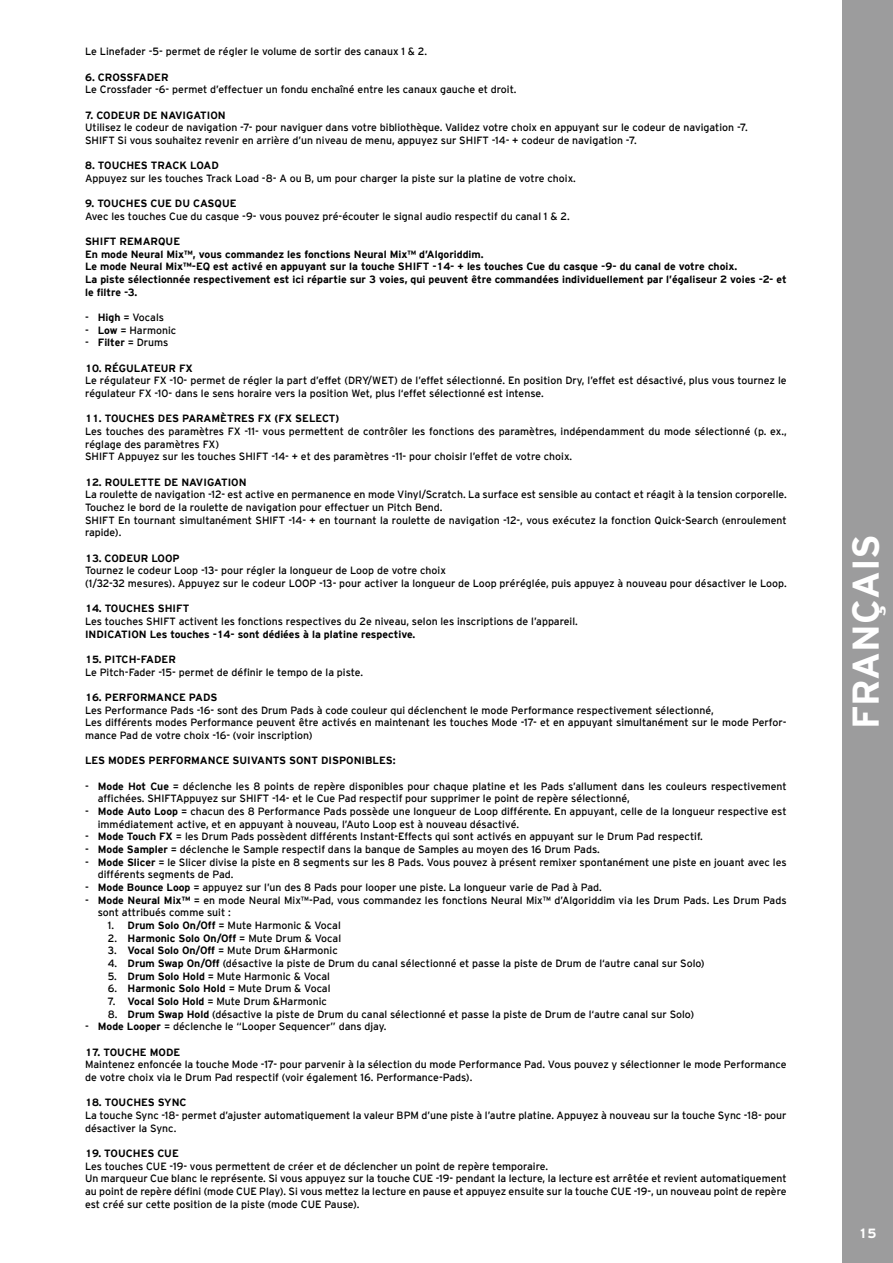
<style>
.page{position:relative;width:893px;height:1263px;background:#fff}
.page>*{position:absolute;margin:0;border:0;box-sizing:border-box;transform-origin:0 0}
.t1{font:700 37.2px "Interstate";color:#fff}
.t2{font:700 13.5px "Interstate";color:#fff}
.t3{font:10.5px/12.6px "Interstate";color:#000}
.t4{font:700 10.5px/12.6px "Interstate";color:#000}
.s1{font-weight:700}
.s2{font-weight:400}
</style>
<div class="page">
<div style="left:842px;top:0;width:51px;height:1263px;background:#9c9c9d"></div>
<p class="t3" style="left:85px;top:45px;width:344px">Le Linefader -5- permet de régler le volume de sortir des canaux 1 &amp; 2.</p>
<p class="t4" style="left:85px;top:70px;width:85px">6. CROSSFADER</p>
<p class="t3" style="left:85px;top:83px;width:433px">Le Crossfader -6- permet d’effectuer un fondu enchaîné entre les canaux gauche et droit.</p>
<p class="t4" style="left:85px;top:108px;width:142px">7. CODEUR DE NAVIGATION</p>
<p class="t3" style="left:85px;top:121px;width:664px">Utilisez le codeur de navigation -7- pour naviguer dans votre bibliothèque. Validez votre choix en appuyant sur le codeur de navigation -7.<br>SHIFT Si vous souhaitez revenir en arrière d’un niveau de menu, appuyez sur SHIFT -14- + codeur de navigation -7.</p>
<p class="t4" style="left:85px;top:159px;width:135px">8. TOUCHES TRACK LOAD</p>
<p class="t3" style="left:85px;top:172px;width:492px">Appuyez sur les touches Track Load -8- A ou B, um pour charger la piste sur la platine de votre choix.</p>
<p class="t4" style="left:85px;top:197px;width:153px">9. TOUCHES CUE DU CASQUE</p>
<p class="t3" style="left:85px;top:210px;width:486px">Avec les touches Cue du casque -9- vous pouvez pré-écouter le signal audio respectif du canal 1 &amp; 2.</p>
<p class="t4" style="left:85px;top:235px;width:703px">SHIFT REMARQUE<br>En mode Neural Mix™, vous commandez les fonctions Neural Mix™ d’Algoriddim.<br>Le mode Neural Mix™-EQ est activé en appuyant sur la touche SHIFT -14- + les touches Cue du casque -9- du canal de votre choix.<br>La piste sélectionnée respectivement est ici répartie sur 3 voies, qui peuvent être commandées individuellement par l’égaliseur 2 voies -2- et le filtre -3.</p>
<p class="t3" style="left:85px;top:311px;width:81px">- <span class="s1">High</span> = Vocals</p>
<p class="t3" style="left:85px;top:324px;width:93px">- <span class="s1">Low</span> = Harmonic</p>
<p class="t3" style="left:85px;top:336px;width:85px">- <span class="s1">Filter</span> = Drums</p>
<p class="t4" style="left:85px;top:362px;width:109px">10. RÉGULATEUR FX</p>
<p class="t3" style="left:85px;top:374px;width:703px">Le régulateur FX -10- permet de régler la part d’effet (DRY/WET) de l’effet sélectionné. En position Dry, l’effet est désactivé, plus vous tournez le régulateur FX -10- dans le sens horaire vers la position Wet, plus l‘effet sélectionné est intense.</p>
<p class="t4" style="left:85px;top:412px;width:256px">11. TOUCHES DES PARAMÈTRES FX (FX SELECT)</p>
<p class="t3" style="left:85px;top:425px;width:703px">Les touches des paramètres FX -11- vous permettent de contrôler les fonctions des paramètres, indépendamment du mode sélectionné (p. ex., réglage des paramètres FX)<br>SHIFT Appuyez sur les touches SHIFT -14- + et des paramètres -11- pour choisir l’effet de votre choix.</p>
<p class="t4" style="left:85px;top:476px;width:163px">12. ROULETTE DE NAVIGATION</p>
<p class="t3" style="left:85px;top:488px;width:703px">La roulette de navigation -12- est active en permanence en mode Vinyl/Scratch. La surface est sensible au contact et réagit à la tension corporelle.<br>Touchez le bord de la roulette de navigation pour effectuer un Pitch Bend.<br>SHIFT En tournant simultanément SHIFT -14- + en tournant la roulette de navigation -12-, vous exécutez la fonction Quick-Search (enroulement rapide).</p>
<p class="t4" style="left:85px;top:552px;width:96px">13. CODEUR LOOP</p>
<p class="t3" style="left:85px;top:564px;width:703px">Tournez le codeur Loop -13- pour régler la longueur de Loop de votre choix<br>(1/32-32 mesures). Appuyez sur le codeur LOOP -13- pour activer la longueur de Loop préréglée, puis appuyez à nouveau pour désactiver le Loop.</p>
<p class="t4" style="left:85px;top:602px;width:106px">14. TOUCHES SHIFT</p>
<p class="t3" style="left:85px;top:615px;width:494px">Les touches SHIFT activent les fonctions respectives du 2e niveau, selon les inscriptions de l’appareil.</p>
<p class="t4" style="left:85px;top:628px;width:332px">INDICATION Les touches -14- sont dédiées à la platine respective.</p>
<p class="t4" style="left:85px;top:653px;width:92px">15. PITCH-FADER</p>
<p class="t3" style="left:85px;top:666px;width:280px">Le Pitch-Fader -15- permet de définir le tempo de la piste.</p>
<p class="t4" style="left:85px;top:691px;width:134px">16. PERFORMANCE PADS</p>
<p class="t3" style="left:85px;top:704px;width:703px">Les Performance Pads -16- sont des Drum Pads à code couleur qui déclenchent le mode Performance respectivement sélectionné,<br>Les différents modes Performance peuvent être activés en maintenant les touches Mode -17- et en appuyant simultanément sur le mode Perfor&shy;mance Pad de votre choix -16- (voir inscription)</p>
<p class="t4" style="left:85px;top:754px;width:312px">LES MODES PERFORMANCE SUIVANTS SONT DISPONIBLES:</p>
<p class="t3" style="left:98px;top:780px;width:690px;text-indent:-13px">- <span class="s1">Mode Hot Cue</span> = déclenche les 8 points de repère disponibles pour chaque platine et les Pads s’allument dans les couleurs respectivement affichées. SHIFTAppuyez sur SHIFT -14- et le Cue Pad respectif pour supprimer le point de repère sélectionné,</p>
<p class="t3" style="left:98px;top:805px;width:690px;text-indent:-13px">- <span class="s1">Mode Auto Loop</span> = chacun des 8 Performance Pads possède une longueur de Loop différente. En appuyant, celle de la longueur respective est immédiatement active, et en appuyant à nouveau, l’Auto Loop est à nouveau désactivé.</p>
<p class="t3" style="left:85px;top:830px;width:619px">- <span class="s1">Mode Touch FX</span> = les Drum Pads possèdent différents Instant-Effects qui sont activés en appuyant sur le Drum Pad respectif.</p>
<p class="t3" style="left:85px;top:843px;width:516px">- <span class="s1">Mode Sampler</span> = déclenche le Sample respectif dans la banque de Samples au moyen des 16 Drum Pads.</p>
<p class="t3" style="left:98px;top:856px;width:690px;text-indent:-13px">- <span class="s1">Mode Slicer</span> = le Slicer divise la piste en 8 segments sur les 8 Pads. Vous pouvez à présent remixer spontanément une piste en jouant avec les différents segments de Pad.</p>
<p class="t3" style="left:85px;top:881px;width:518px">- <span class="s1">Mode Bounce Loop</span> = appuyez sur l’un des 8 Pads pour looper une piste. La longueur varie de Pad à Pad.</p>
<p class="t3" style="left:98px;top:894px;width:690px;text-indent:-13px">- <span class="s1">Mode Neural Mix™</span> = en mode Neural Mix™-Pad, vous commandez les fonctions Neural Mix™ d’Algoriddim via les Drum Pads. Les Drum Pads sont attribués comme suit :</p>
<p class="t3" style="left:108px;top:919px;width:235px">1. <span class="s1">Drum Solo On/Off</span> = Mute Harmonic &amp; Vocal</p>
<p class="t4" style="left:108px;top:932px;width:235px"><span class="s2">2.</span> Harmonic Solo On/Off <span class="s2">= Mute Drum &amp; Vocal</span></p>
<p class="t3" style="left:108px;top:944px;width:232px">3. <span class="s1">Vocal Solo On/Off</span> = Mute Drum &amp;Harmonic</p>
<p class="t3" style="left:108px;top:957px;width:598px">4. <span class="s1">Drum Swap On/Off</span> (désactive la piste de Drum du canal sélectionné et passe la piste de Drum de l‘autre canal sur Solo)</p>
<p class="t3" style="left:108px;top:970px;width:224px">5. <span class="s1">Drum Solo Hold</span> = Mute Harmonic &amp; Vocal</p>
<p class="t3" style="left:108px;top:982px;width:224px">6. <span class="s1">Harmonic Solo Hold</span> = Mute Drum &amp; Vocal</p>
<p class="t3" style="left:108px;top:995px;width:221px">7. <span class="s1">Vocal Solo Hold</span> = Mute Drum &amp;Harmonic</p>
<p class="t3" style="left:108px;top:1007px;width:588px">8. <span class="s1">Drum Swap Hold</span> (désactive la piste de Drum du canal sélectionné et passe la piste de Drum de l‘autre canal sur Solo)</p>
<p class="t3" style="left:85px;top:1020px;width:303px">- <span class="s1">Mode Looper</span> = déclenche le “Looper Sequencer” dans djay.</p>
<p class="t4" style="left:85px;top:1045px;width:97px">17. TOUCHE MODE</p>
<p class="t3" style="left:85px;top:1058px;width:703px">Maintenez enfoncée la touche Mode -17- pour parvenir à la sélection du mode Performance Pad. Vous pouvez y sélectionner le mode Performance de votre choix via le Drum Pad respectif (voir également 16. Performance-Pads).</p>
<p class="t4" style="left:85px;top:1096px;width:103px">18. TOUCHES SYNC</p>
<p class="t3" style="left:85px;top:1109px;width:703px">La touche Sync -18- permet d’ajuster automatiquement la valeur BPM d’une piste à l’autre platine. Appuyez à nouveau sur la touche Sync -18- pour désactiver la Sync.</p>
<p class="t4" style="left:85px;top:1147px;width:95px">19. TOUCHES CUE</p>
<p class="t3" style="left:85px;top:1159px;width:703px">Les touches CUE -19- vous permettent de créer et de déclencher un point de repère temporaire.<br>Un marqueur Cue blanc le représente. Si vous appuyez sur la touche CUE -19- pendant la lecture, la lecture est arrêtée et revient automatiquement au point de repère défini (mode CUE Play). Si vous mettez la lecture en pause et appuyez ensuite sur la touche CUE -19-, un nouveau point de repère est créé sur cette position de la piste (mode CUE Pause).</p>
<h1 class="t1" style="left:845px;top:729px;width:196px;rotate:-90deg">FRANÇAIS</h1>
<p class="t2" style="left:858px;top:1225px;width:19px">15</p>
</div>
